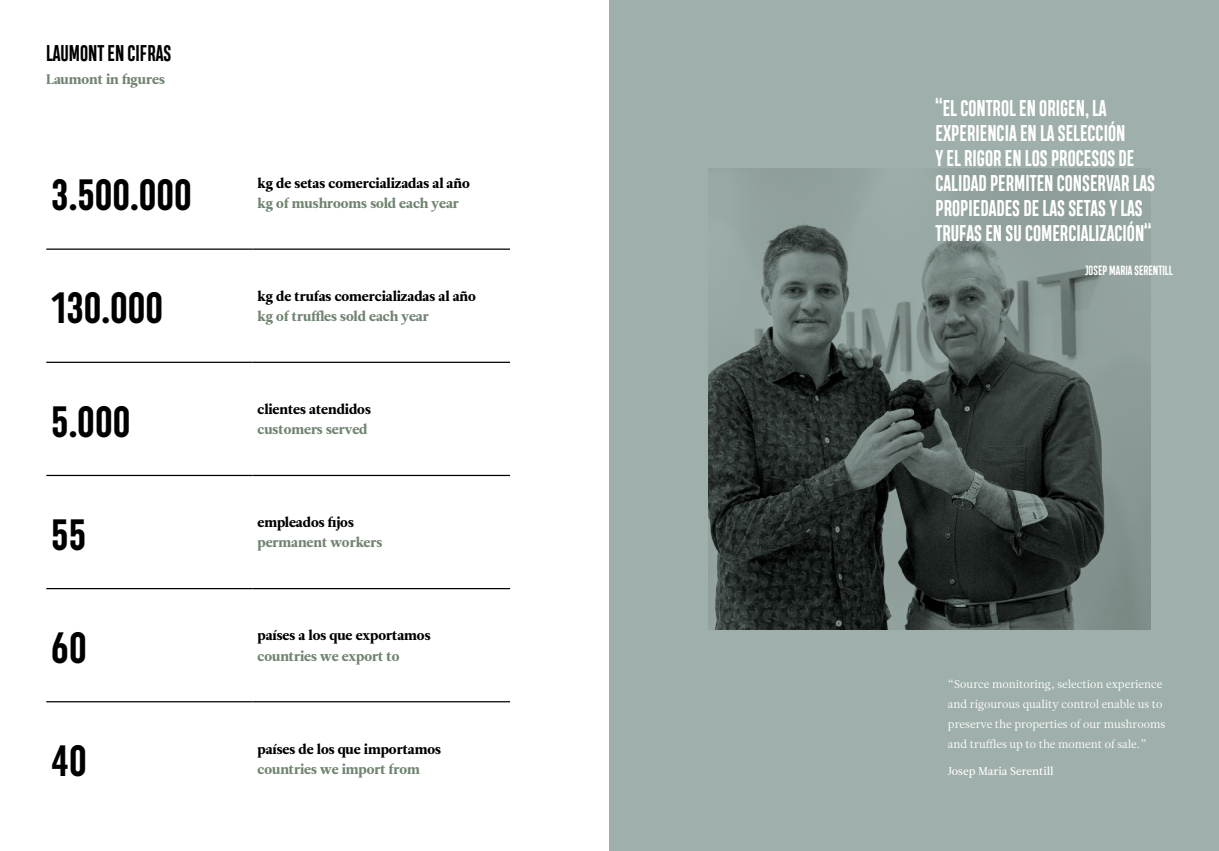
<style>
.page{position:relative;width:1219px;height:851px;background:#fff}
.page>*{position:absolute;margin:0;border:0;box-sizing:border-box;transform-origin:0 0}
.t1{font:700 extra-condensed 43.75px "Uniform";color:#000}
.t2{font:700 21.25px/25px "Heading Compressed Pro";color:#fff}
.t3{font:700 21.25px "Heading Compressed Pro";color:#000}
.t4{font:13.75px "Leitura News Roman 4";color:#000}
.t5{font:13.75px "Leitura News Roman 4";color:#718471}
.t6{font:700 12.5px "Heading Compressed Pro";color:#fff}
.t7{font:11.25px/20px "Leitura News Roman 1";color:#fff}
.t8{font:11.25px "Leitura News Roman 2";color:#fff}
</style>
<div class="page">
<div style="left:609px;top:0;width:610px;height:850px;background:#9fafab"></div>
<img style="left:709px;top:169px;width:441px;height:460px">
<hr style="left:46px;top:248px;width:206px;height:2px;background:#000">
<hr style="left:252px;top:248px;width:258px;height:2px;background:#000">
<hr style="left:46px;top:361px;width:206px;height:2px;background:#000">
<hr style="left:252px;top:361px;width:258px;height:2px;background:#000">
<hr style="left:46px;top:474px;width:206px;height:2px;background:#000">
<hr style="left:252px;top:474px;width:258px;height:2px;background:#000">
<hr style="left:46px;top:588px;width:206px;height:1px;background:#000">
<hr style="left:252px;top:588px;width:258px;height:1px;background:#000">
<hr style="left:46px;top:701px;width:206px;height:1px;background:#000">
<hr style="left:252px;top:701px;width:258px;height:1px;background:#000">
<p class="t3" style="left:46px;top:41px;width:127px">LAUMONT EN CIFRAS</p>
<p class="t5" style="left:46px;top:71px;width:120px">Laumont in figures</p>
<h1 class="t1" style="left:51px;top:170px;width:142px">3.500.000</h1>
<p class="t4" style="left:257px;top:175px;width:214px">kg de setas comercializadas al año</p>
<p class="t5" style="left:257px;top:195px;width:203px">kg of mushrooms sold each year</p>
<h1 class="t1" style="left:51px;top:283px;width:114px">130.000</h1>
<p class="t4" style="left:257px;top:288px;width:220px">kg de trufas comercializadas al año</p>
<p class="t5" style="left:257px;top:308px;width:173px">kg of truffles sold each year</p>
<h1 class="t1" style="left:51px;top:396px;width:81px">5.000</h1>
<p class="t4" style="left:257px;top:401px;width:115px">clientes atendidos</p>
<p class="t5" style="left:257px;top:421px;width:112px">customers served</p>
<h1 class="t1" style="left:51px;top:509px;width:36px">55</h1>
<p class="t4" style="left:257px;top:514px;width:98px">empleados fijos</p>
<p class="t5" style="left:257px;top:534px;width:126px">permanent workers</p>
<h1 class="t1" style="left:51px;top:622px;width:37px">60</h1>
<p class="t4" style="left:257px;top:627px;width:175px">países a los que exportamos</p>
<p class="t5" style="left:257px;top:647px;width:144px">countries we export to</p>
<h1 class="t1" style="left:51px;top:735px;width:37px">40</h1>
<p class="t4" style="left:257px;top:740px;width:185px">países de los que importamos</p>
<p class="t5" style="left:257px;top:760px;width:164px">countries we import from</p>
<p class="t2" style="left:935px;top:98px;width:221px">“EL CONTROL EN ORIGEN, LA<br>EXPERIENCIA EN LA SELECCIÓN<br>Y EL RIGOR EN LOS PROCESOS DE<br>CALIDAD PERMITEN CONSERVAR LAS<br>PROPIEDADES DE LAS SETAS Y LAS<br>TRUFAS EN SU COMERCIALIZACIÓN”</p>
<p class="t6" style="left:1085px;top:263px;width:89px">JOSEP MARIA SERENTILL</p>
<p class="t7" style="left:948px;top:673px;width:219px">“Source monitoring, selection experience and rigourous quality control enable us to preserve the properties of our mushrooms and truffles up to the moment of sale.”</p>
<p class="t8" style="left:948px;top:764px;width:107px">Josep Maria Serentill</p>
</div>
